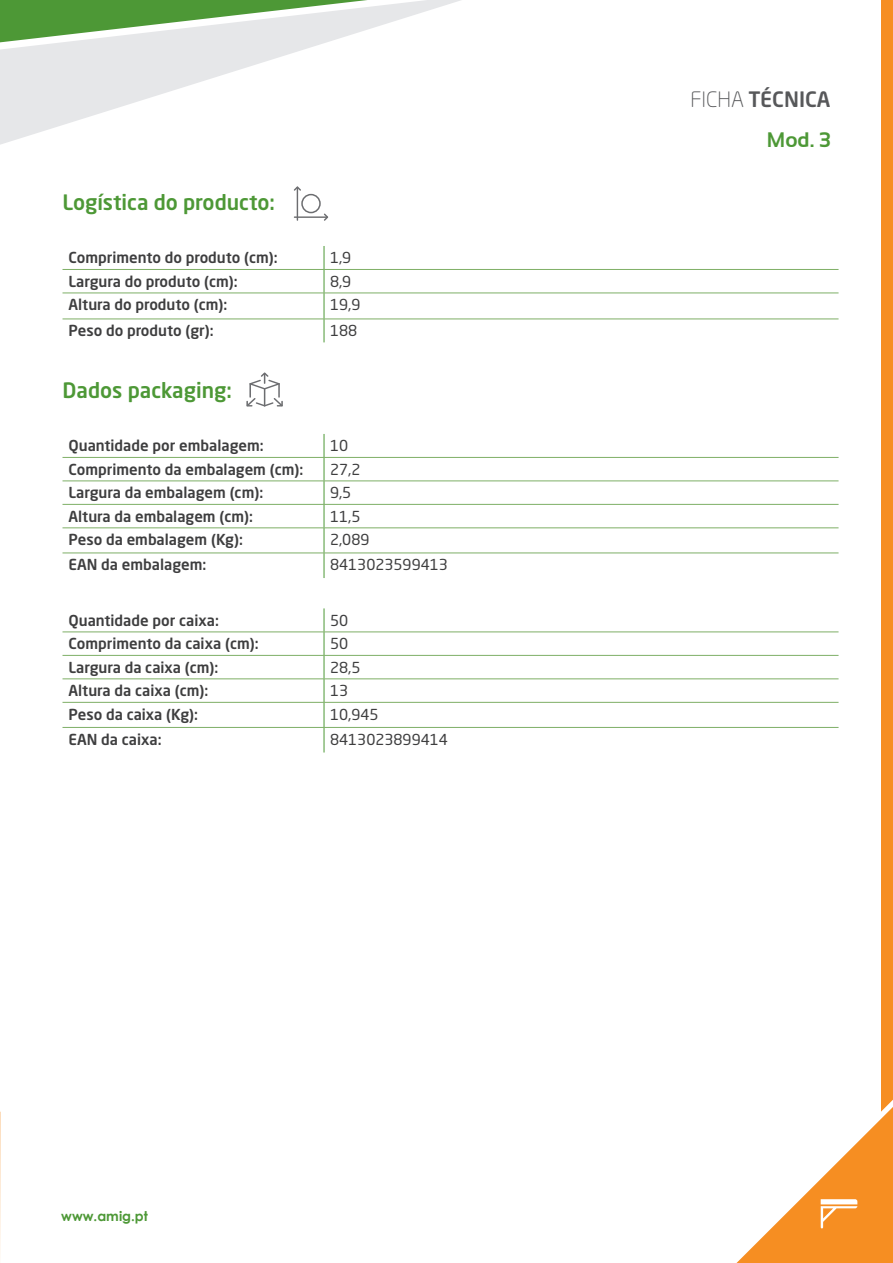
<style>
.page{position:relative;width:893px;height:1263px;background:#fff}
.page>*{position:absolute;margin:0;border:0;box-sizing:border-box;transform-origin:0 0}
.t1{font:500 21px "Neo Sans Pro";color:#4d9836}
.t2{font:500 21px "Neo Sans Pro";color:#57585a}
.t3{font:700 21px "Sansation";color:#4d9836}
.t4{font:500 15px "Neo Sans Pro";color:#3e3e3f}
.t5{font:15px "Neo Sans Pro";color:#3e3e3f}
.t6{font:700 13.5px "Century Gothic";color:#4d9836}
.s1{font-weight:300}
</style>
<div class="page">
<svg style="left:1px;top:0;width:460px;height:144px"></svg>
<hr style="left:0;top:0;width:1px;height:1263px;background:#f68e22">
<svg style="left:0;top:1104px;width:1px;height:159px"></svg>
<div style="left:881px;top:0;width:12px;height:1263px;background:#f68e22"></div>
<svg style="left:736px;top:1100px;width:157px;height:163px"></svg>
<svg style="left:246px;top:372px;width:37px;height:34px"></svg>
<svg style="left:294px;top:186px;width:7px;height:5px"></svg>
<svg style="left:324px;top:213px;width:4px;height:8px"></svg>
<hr style="left:297px;top:187px;width:1px;height:34px;background:#6c6d70">
<hr style="left:294px;top:216px;width:34px;height:2px;background:#6c6d70">
<div style="left:301px;top:194px;width:20px;height:19px;border:2px solid #6c6d70;border-radius:50%"></div>
<svg style="left:324px;top:246px;width:1px;height:96px"></svg>
<hr style="left:63px;top:269px;width:261px;height:1px;background:#7eaf66">
<hr style="left:324px;top:269px;width:514px;height:1px;background:#7eaf66">
<hr style="left:63px;top:293px;width:261px;height:1px;background:#7eaf66">
<hr style="left:324px;top:293px;width:514px;height:1px;background:#7eaf66">
<hr style="left:63px;top:319px;width:261px;height:1px;background:#7eaf66">
<hr style="left:324px;top:319px;width:514px;height:1px;background:#7eaf66">
<svg style="left:324px;top:434px;width:1px;height:144px"></svg>
<hr style="left:63px;top:457px;width:261px;height:1px;background:#7eaf66">
<hr style="left:324px;top:457px;width:514px;height:1px;background:#7eaf66">
<hr style="left:63px;top:481px;width:261px;height:1px;background:#7eaf66">
<hr style="left:324px;top:481px;width:514px;height:1px;background:#7eaf66">
<hr style="left:63px;top:504px;width:261px;height:1px;background:#7eaf66">
<hr style="left:324px;top:504px;width:514px;height:1px;background:#7eaf66">
<hr style="left:63px;top:528px;width:261px;height:1px;background:#7eaf66">
<hr style="left:324px;top:528px;width:514px;height:1px;background:#7eaf66">
<hr style="left:63px;top:553px;width:261px;height:1px;background:#7eaf66">
<hr style="left:324px;top:553px;width:514px;height:1px;background:#7eaf66">
<svg style="left:324px;top:608px;width:1px;height:144px"></svg>
<hr style="left:63px;top:632px;width:261px;height:1px;background:#7eaf66">
<hr style="left:324px;top:632px;width:514px;height:1px;background:#7eaf66">
<hr style="left:63px;top:655px;width:261px;height:1px;background:#7eaf66">
<hr style="left:324px;top:655px;width:514px;height:1px;background:#7eaf66">
<hr style="left:63px;top:679px;width:261px;height:1px;background:#7eaf66">
<hr style="left:324px;top:679px;width:514px;height:1px;background:#7eaf66">
<hr style="left:63px;top:702px;width:261px;height:1px;background:#7eaf66">
<hr style="left:324px;top:702px;width:514px;height:1px;background:#7eaf66">
<hr style="left:63px;top:727px;width:261px;height:1px;background:#7eaf66">
<hr style="left:324px;top:727px;width:514px;height:1px;background:#7eaf66">
<p class="t1" style="left:63px;top:189px;width:214px">Logística do producto:</p>
<p class="t4" style="left:69px;top:248px;width:211px">Comprimento do produto (cm):</p>
<p class="t5" style="left:330px;top:249px;width:23px">1,9</p>
<p class="t4" style="left:69px;top:272px;width:171px">Largura do produto (cm):</p>
<p class="t5" style="left:330px;top:272px;width:23px">8,9</p>
<p class="t4" style="left:69px;top:295px;width:160px">Altura do produto (cm):</p>
<p class="t5" style="left:330px;top:296px;width:32px">19,9</p>
<p class="t4" style="left:69px;top:321px;width:147px">Peso do produto (gr):</p>
<p class="t5" style="left:330px;top:322px;width:29px">188</p>
<p class="t1" style="left:63px;top:377px;width:171px">Dados packaging:</p>
<p class="t4" style="left:69px;top:436px;width:197px">Quantidade por embalagem:</p>
<p class="t5" style="left:330px;top:437px;width:20px">10</p>
<p class="t4" style="left:69px;top:460px;width:236px">Comprimento da embalagem (cm):</p>
<p class="t5" style="left:330px;top:460px;width:32px">27,2</p>
<p class="t4" style="left:69px;top:483px;width:196px">Largura da embalagem (cm):</p>
<p class="t5" style="left:330px;top:484px;width:23px">9,5</p>
<p class="t4" style="left:69px;top:507px;width:186px">Altura da embalagem (cm):</p>
<p class="t5" style="left:330px;top:507px;width:32px">11,5</p>
<p class="t4" style="left:69px;top:530px;width:176px">Peso da embalagem (Kg):</p>
<p class="t5" style="left:330px;top:531px;width:41px">2,089</p>
<p class="t4" style="left:69px;top:555px;width:139px">EAN da embalagem:</p>
<p class="t5" style="left:330px;top:556px;width:119px">8413023599413</p>
<p class="t4" style="left:69px;top:611px;width:152px">Quantidade por caixa:</p>
<p class="t5" style="left:330px;top:611px;width:20px">50</p>
<p class="t4" style="left:69px;top:634px;width:192px">Comprimento da caixa (cm):</p>
<p class="t5" style="left:330px;top:635px;width:20px">50</p>
<p class="t4" style="left:69px;top:658px;width:151px">Largura da caixa (cm):</p>
<p class="t5" style="left:330px;top:658px;width:32px">28,5</p>
<p class="t4" style="left:69px;top:681px;width:141px">Altura da caixa (cm):</p>
<p class="t5" style="left:330px;top:682px;width:20px">13</p>
<p class="t4" style="left:69px;top:705px;width:131px">Peso da caixa (Kg):</p>
<p class="t5" style="left:330px;top:705px;width:50px">10,945</p>
<p class="t4" style="left:69px;top:730px;width:95px">EAN da caixa:</p>
<p class="t5" style="left:330px;top:730px;width:119px">8413023899414</p>
<p class="t6" style="left:61px;top:1206px;width:88px">www.amig.pt</p>
<h1 class="t2" style="left:690px;top:86px;width:141px"><span class="s1">FICHA</span> TÉCNICA</h1>
<p class="t3" style="left:767px;top:128px;width:65px">Mod. 3</p>
</div>
